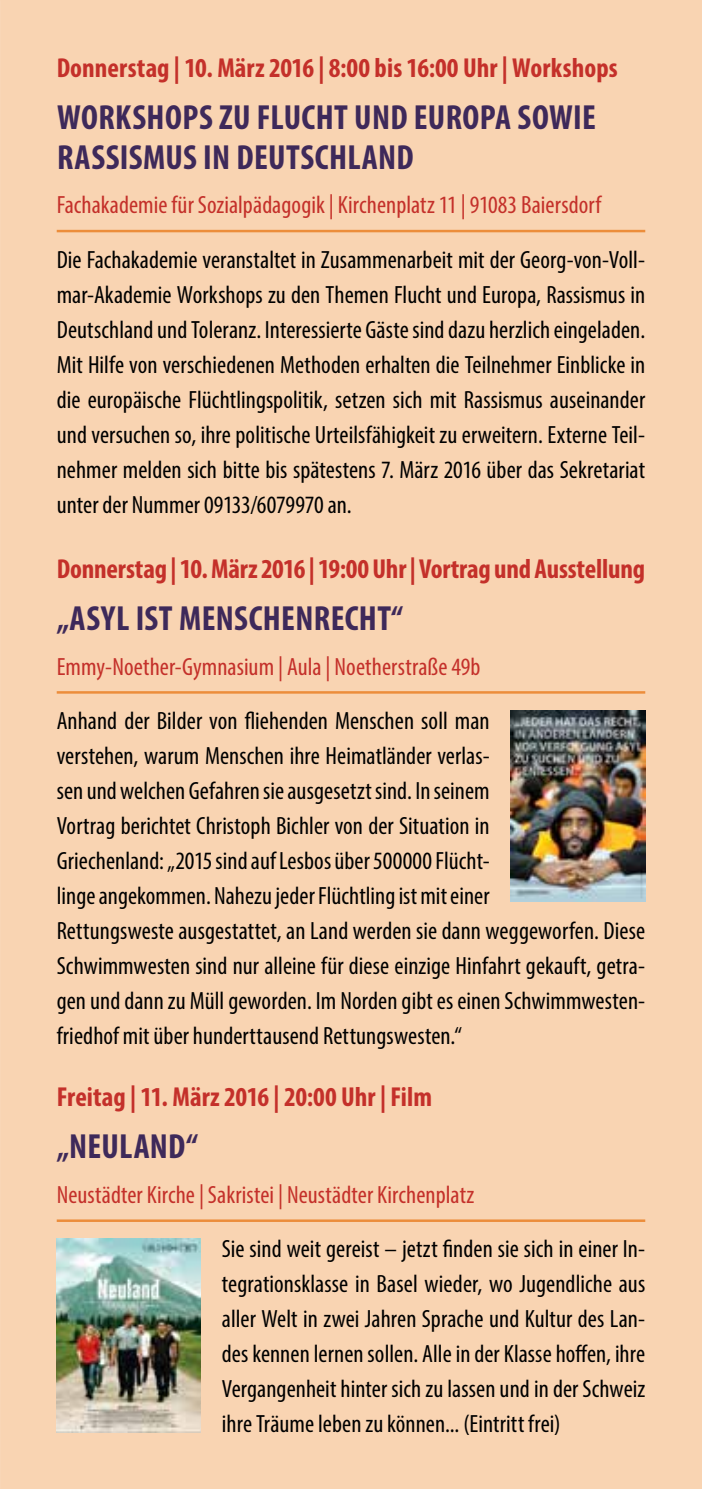
<style>
.page{position:relative;width:702px;height:1489px;background:#fff}
.page>*{position:absolute;margin:0;border:0;box-sizing:border-box;transform-origin:0 0}
.t1{font:700 condensed 35px/40px "Myriad Pro";letter-spacing:.01em;color:#3e295a}
.t2{font:700 condensed 27.5px "Myriad Pro";letter-spacing:-.01em;color:#c4302a}
.t3{font:condensed 25px/35px "Myriad Pro";letter-spacing:.005em;color:#000;text-align:justify}
.t4{font:condensed 25px "Myriad Pro";letter-spacing:.005em;color:#c4302a}
</style>
<div class="page">
<div style="left:0;top:0;width:702px;height:1488px;background:#f9d4b2"></div>
<img style="left:511px;top:710px;width:134px;height:191px">
<hr style="left:57px;top:691px;width:588px;height:2px;background:#ec8d3b">
<hr style="left:57px;top:230px;width:588px;height:2px;background:#ec8d3b">
<img style="left:57px;top:1238px;width:143px;height:194px">
<hr style="left:57px;top:1219px;width:588px;height:2px;background:#ec8d3b">
<p class="t2" style="left:57px;top:50px;width:562px">Donnerstag | 10. März 2016 | 8:00 bis 16:00 Uhr | Workshops</p>
<h1 class="t1" style="left:57px;top:96px;width:540px">Workshops zu Flucht und Eu ropa sowie<br>Rassismus in Deutschland</h1>
<p class="t4" style="left:57px;top:190px;width:546px">Fachakademie für Sozialpädagogik | Kirchenplatz 11 | 91083 Baiersdorf</p>
<p class="t3" style="left:57px;top:241px;width:590px">Die Fachakademie veranstaltet in Zusammenarbeit mit der Georg-von-Voll&shy;mar-Akademie Workshops zu den Themen Flucht und Europa, Rassismus in Deutschland und Toleranz. Interessierte Gäste sind dazu herzlich eingeladen.<br>Mit Hilfe von verschiedenen Methoden erhalten die Teilnehmer Einblicke in die europäische Flüchtlingspolitik, setzen sich mit Rassismus auseinander und versuchen so, ihre politische Urteilsfähigkeit zu erweitern. Externe Teil&shy;nehmer melden sich bitte bis spätestens 7. März 2016 über das Sekretariat unter der Nummer 09133/6079970 an.</p>
<p class="t2" style="left:57px;top:551px;width:590px">Donnerstag | 10. März 2016 | 19:00 Uhr | Vortrag und Ausstellung</p>
<h1 class="t1" style="left:57px;top:597px;width:348px">„Asyl ist Menschenrecht“</h1>
<p class="t4" style="left:57px;top:651px;width:425px">Emmy-Noether-Gymnasium | Aula | Noetherstraße 49b</p>
<p class="t3" style="left:57px;top:702px;width:590px;text-align:left">Anhand der Bilder von fliehenden Menschen soll man<br>verstehen, warum Menschen ihre Heimatländer verlas-<br>sen und welchen Gefahren sie ausgesetzt sind. In seinem<br>Vortrag berichtet Christoph Bichler von der Situation in<br>Griechenland: „2015 sind auf Lesbos über 500000 Flücht-<br>linge angekommen. Nahezu jeder Flüchtling ist mit einer<br>Rettungsweste ausgestattet, an Land werden sie dann weggeworfen. Diese Schwimmwesten sind nur alleine für diese einzige Hinfahrt gekauft, getra&shy;gen und dann zu Müll geworden. Im Norden gibt es einen Schwimmwesten&shy;friedhof mit über hunderttausend Rettungswesten.“</p>
<p class="t2" style="left:57px;top:1079px;width:377px">Freitag | 11. März 2016 | 20:00 Uhr | Film</p>
<h1 class="t1" style="left:57px;top:1125px;width:143px">„NEULAND“</h1>
<p class="t4" style="left:57px;top:1179px;width:419px">Neustädter Kirche | Sakristei | Neustädter Kirchenplatz</p>
<p class="t3" style="left:222px;top:1230px;width:425px">Sie sind weit gereist – jetzt finden sie sich in einer In&shy;tegrationsklasse in Basel wieder, wo Jugendliche aus aller Welt in zwei Jahren Sprache und Kultur des Lan&shy;des kennen lernen sollen. Alle in der Klasse hoffen, ihre Vergangenheit hinter sich zu lassen und in der Schweiz ihre Träume leben zu können... (Eintritt frei)</p>
</div>
